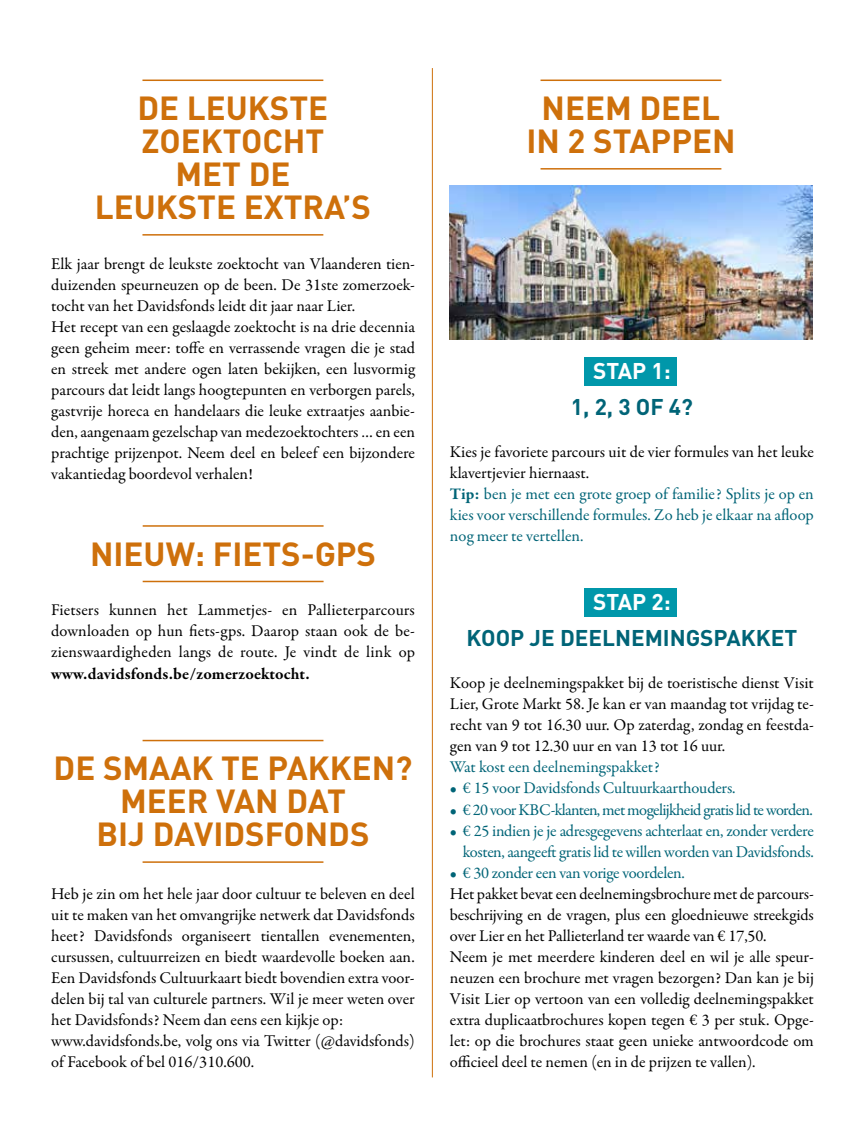
<style>
.page{position:relative;width:864px;height:1140px;background:#fff}
.page>*{position:absolute;margin:0;border:0;box-sizing:border-box;transform-origin:0 0}
.t1{font:700 33px/33px "DIN";color:#ce700b}
.t2{font:700 22.5px "DIN";color:#006477}
.t3{font:700 22.5px "DIN";color:#fff}
.t4{font:16.5px/21px "Garamond Premr Pro";color:#000}
.t5{font:16.5px/21px "Garamond Premr Pro";letter-spacing:-.01em;color:#006477}
.t6{font:16.5px "Garamond Premr Pro";letter-spacing:-.04em;color:#006477}
.t7{font:700 16.5px "Garamond Premr Pro";letter-spacing:.01em;color:#000}
.s1{color:#000}
.s2{font-weight:700}
</style>
<div class="page">
<div style="left:583px;top:588px;width:93px;height:29px;background:#0097aa"></div>
<div style="left:584px;top:357px;width:93px;height:29px;background:#0097aa"></div>
<hr style="left:540px;top:79px;width:181px;height:2px;background:#ce700b">
<hr style="left:540px;top:168px;width:181px;height:1px;background:#ce700b">
<img style="left:449px;top:185px;width:363px;height:155px">
<hr style="left:432px;top:68px;width:1px;height:1009px;background:#ce700b">
<hr style="left:142px;top:79px;width:181px;height:2px;background:#ce700b">
<hr style="left:142px;top:234px;width:181px;height:1px;background:#ce700b">
<hr style="left:142px;top:739px;width:181px;height:2px;background:#ce700b">
<hr style="left:142px;top:861px;width:181px;height:1px;background:#ce700b">
<hr style="left:143px;top:525px;width:180px;height:1px;background:#ce700b">
<hr style="left:143px;top:580px;width:180px;height:2px;background:#ce700b">
<h1 class="t1" style="left:137px;top:90px;width:171px">DE LEUKSTE<br>ZOEKTOCHT</h1>
<h1 class="t1" style="left:95px;top:156px;width:278px;text-align:center">MET DE<br>LE UKSTE EXT RA’S</h1>
<p class="t4" style="left:51px;top:253px;width:365px">Elk jaar brengt de leukste zoektocht van Vlaanderen tien&shy;duizenden speurneuzen op de been. De 31ste zomerzoek&shy;tocht van het Davidsfonds leidt dit jaar naar Lier.<br>Het recept van een geslaagde zoektocht is na drie decennia geen geheim meer: toffe en verrassende vragen die je stad en streek met andere ogen laten bekijken, een lusvormig parcours dat leidt langs hoogtepunten en verborgen parels, gastvrije horeca en handelaars die leuke extraatjes aanbie&shy;den, aangenaam gezelschap van medezoektochters … en een prachtige prijzenpot. Neem deel en beleef een bijzondere vakantiedag boordevol verhalen!</p>
<h1 class="t1" style="left:90px;top:536px;width:245px">NI EUW: FIETS-GPS</h1>
<p class="t4" style="left:51px;top:599px;width:365px;text-align:justify">Fietsers kunnen het Lammetjes- en Pallieterparcours downloaden op hun fiets-gps. Daarop staan ook de be&shy;zienswaardigheden langs de route. Je vindt de link op</p>
<p class="t7" style="left:51px;top:663px;width:260px">www.davidsfonds.be/zomerzoektocht.</p>
<h1 class="t1" style="left:54px;top:750px;width:275px">DE SMAAK TE PAKKE</h1>
<h1 class="t1" style="left:371px;top:750px;width:42px">N?</h1>
<h1 class="t1" style="left:120px;top:783px;width:22px">MEE</h1>
<h1 class="t1" style="left:96px;top:783px;width:274px;text-indent:90px">R VAN DAT<br>BIJ DAVIDSFONDS</h1>
<p class="t4" style="left:51px;top:883px;width:365px">Heb je zin om het hele jaar door cultuur te beleven en deel uit te maken van het omvangrijke netwerk dat Davidsfonds heet? Davidsfonds organiseert tientallen evenementen, cursussen, cultuurreizen en biedt waardevolle boeken aan.<br>Een Davidsfonds Cultuurkaart biedt bovendien extra voor&shy;delen bij tal van culturele partners. Wil je meer weten over het Davidsfonds? Neem dan eens een kijkje op: www.davidsfonds.be, volg ons via Twitter (@davidsfonds) of Facebook of bel 016/310.600.</p>
<h1 class="t1" style="left:526px;top:90px;width:211px;text-indent:15px">NEEM DEEL<br>IN 2 STAPPEN</h1>
<h2 class="t3" style="left:592px;top:356px;width:79px">STAP 1:</h2>
<h2 class="t2" style="left:570px;top:392px;width:123px">1, 2, 3 OF 4?</h2>
<p class="t5" style="left:450px;top:442px;width:365px"><span class="s1">Kies je favoriete parcours uit de vier formules van het leuke klavertjevier hiernaast.<br></span><span class="s2">Tip:</span> ben je met een grote groep of familie? Splits je op en kies voor verschillende formules. Zo heb je elkaar na afloop nog meer te vertellen.</p>
<h2 class="t3" style="left:592px;top:587px;width:79px">STAP 2:</h2>
<h2 class="t2" style="left:466px;top:623px;width:15px">KOO</h2>
<h2 class="t2" style="left:510px;top:623px;width:245px">P JE DEELNEMINGSPAKKET</h2>
<p class="t4" style="left:450px;top:673px;width:365px;text-align:justify">Koop je deelnemingspakket bij de toeristische dienst Visit Lier, Grote Markt 58. Je kan er van maandag tot vrijdag te&shy;recht van 9 tot 16.30 uur. Op zaterdag, zondag en feestda&shy;gen van 9 tot 12.30 uur en van 13 tot 16 uur.</p>
<p class="t5" style="left:450px;top:757px;width:211px">Wat kost een deelnemingspakket?</p>
<p class="t5" style="left:450px;top:778px;width:287px">• € 15 voor Davidsfonds Cultuurkaarthouders.</p>
<p class="t6" style="left:450px;top:799px;width:364px">• € 20 voor KBC-klanten, met mogelijkheid gratis lid te worden.</p>
<p class="t5" style="left:450px;top:820px;width:365px;text-align:right">• € 25 indien je je adresgegevens achterlaat en, zonder verdere kosten, aangeeft gratis lid te willen worden van Davidsfonds.</p>
<p class="t5" style="left:450px;top:862px;width:236px">• € 30 zonder een van vorige voordelen.</p>
<p class="t4" style="left:450px;top:883px;width:365px">Het pakket bevat een deelnemingsbrochure met de parcours&shy;beschrijving en de vragen, plus een gloednieuwe streekgids over Lier en het Pallieterland ter waarde van € 17,50.<br>Neem je met meerdere kinderen deel en wil je alle speur&shy;neuzen een brochure met vragen bezorgen? Dan kan je bij Visit Lier op vertoon van een volledig deelnemingspakket extra duplicaatbrochures kopen tegen € 3 per stuk. Opge&shy;let: op die brochures staat geen unieke antwoordcode om officieel deel te nemen (en in de prijzen te vallen).</p>
</div>
